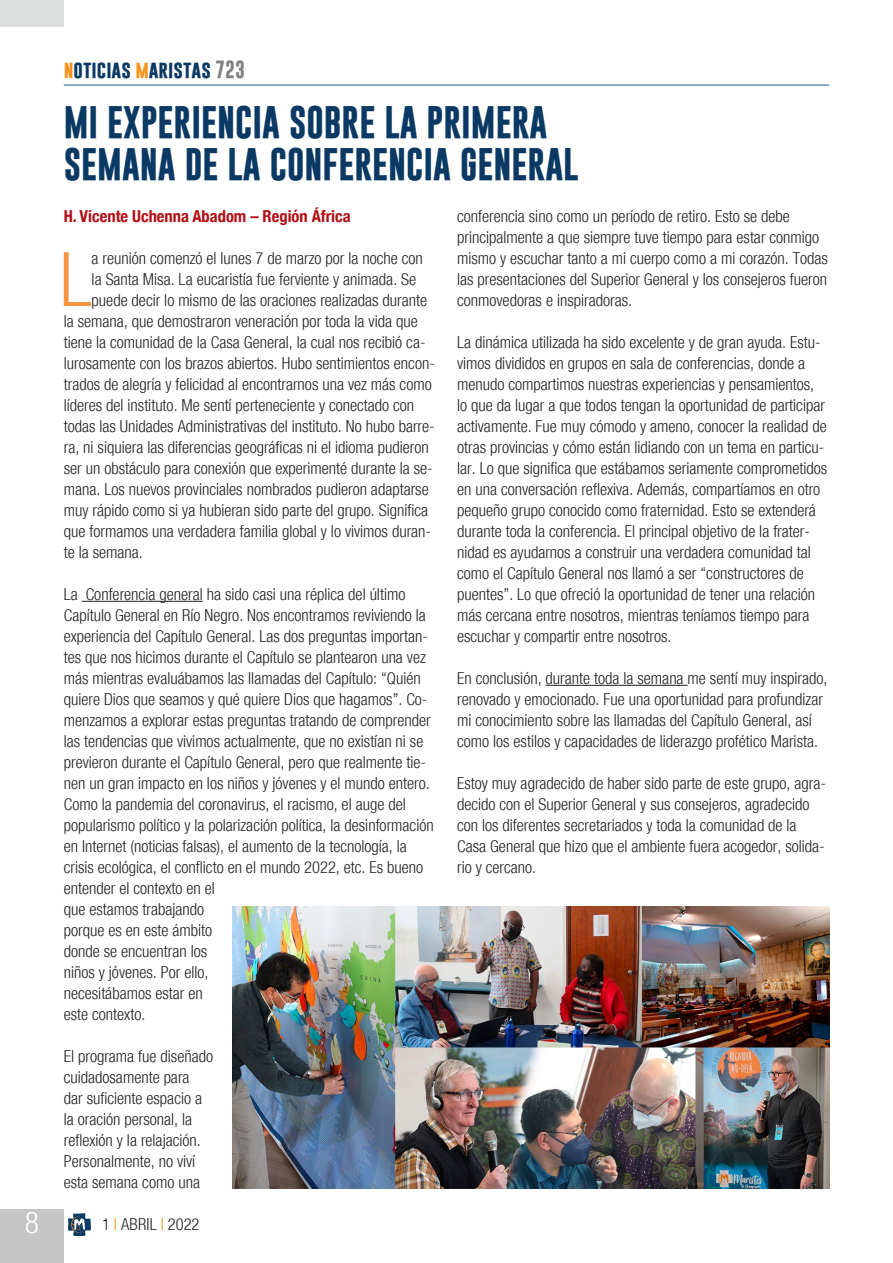
<style>
.page{position:relative;width:893px;height:1263px;background:#fff}
.page>*{position:absolute;margin:0;border:0;box-sizing:border-box;transform-origin:0 0}
.Normal__Web{font:300 condensed 75.3px "Helvetica Neue";color:#f79641}
.Titolo{font:700 33px "Gobold";color:#0a3963}
.t1{font:300 condensed 30px "Helvetica Neue";color:#fff}
.t2{font:700 18px "Gobold";color:#0a3963}
.Normal__Web-2{font:300 condensed 16.5px/21px "Helvetica Neue";color:#231f20}
.Heading_3{font:700 condensed 16.5px "Helvetica Neue";color:#b30e15}
.s1{color:#f7931d}
.s2{color:#808285}
</style>
<div class="page">
<div style="left:0;top:1209px;width:64px;height:54px;background:#c4c5c4"></div>
<hr style="left:64px;top:85px;width:765px;height:1px;background:#175d9e">
<svg style="left:68px;top:1213px;width:23px;height:23px"></svg>
<div style="left:0;top:0;width:64px;height:27px;background:#dddede"></div>
<hr style="left:82px;top:601px;width:121px;height:1px;background:#231f20">
<hr style="left:546px;top:685px;width:142px;height:1px;background:#231f20">
<img style="left:232px;top:906px;width:597px;height:282px">
<h3 class="t1" style="left:25px;top:1205px;width:16px">8</h3>
<p class="t2" style="left:64px;top:57px;width:183px"><span class="s1">n</span>oticias <span class="s1">m</span>aristas <span class="s2">723</span></p>
<p class="Titolo" style="left:64px;top:101px;width:485px">MI EXPERIENCIA SOBRE LA PRIMERA</p>
<p class="Titolo" style="left:64px;top:143px;width:516px">SEMANA DE LA CONFERENCIA GENERAL</p>
<p class="Heading_3" style="left:64px;top:202px;width:289px">H. Vicente Uchenna Abadom – Región África</p>
<p class="Normal__Web" style="left:60px;top:236px;width:34px">L</p>
<p class="Normal__Web-2" style="left:92px;top:248px;width:333px">a reunión comenzó el lunes 7 de marzo por la noche con</p>
<p class="Normal__Web-2" style="left:457px;top:206px;width:372px">conferencia sino como un período de retiro. Esto se debe principalmente a que siempre tuve tiempo para estar conmigo mismo y escuchar tanto a mi cuerpo como a mi corazón. Todas las presentaciones del Superior General y los consejeros fueron conmovedoras e inspiradoras.</p>
<p class="Normal__Web-2" style="left:457px;top:332px;width:372px">La dinámica utilizada ha sido excelente y de gran ayuda. Estu&shy;vimos divididos en grupos en sala de conferencias, donde a menudo compartimos nuestras experiencias y pensamientos, lo que da lugar a que todos tengan la oportunidad de participar activamente. Fue muy cómodo y ameno, conocer la realidad de otras provincias y cómo están lidiando con un tema en particu&shy;lar. Lo que significa que estábamos seriamente comprometidos en una conversación reflexiva. Además, compartíamos en otro pequeño grupo conocido como fraternidad. Esto se extenderá durante toda la conferencia. El principal objetivo de la frater&shy;nidad es ayudarnos a construir una verdadera comunidad tal como el Capítulo General nos llamó a ser “constructores de puentes”. Lo que ofreció la oportunidad de tener una relación más cercana entre nosotros, mientras teníamos tiempo para escuchar y compartir entre nosotros.</p>
<p class="Normal__Web-2" style="left:457px;top:668px;width:372px">En conclusión, durante toda la semana me sentí muy inspirado, renovado y emocionado. Fue una oportunidad para profundizar mi conocimiento sobre las llamadas del Capítulo General, así como los estilos y capacidades de liderazgo profético Marista.</p>
<p class="Normal__Web-2" style="left:457px;top:773px;width:370px">Estoy muy agradecido de haber sido parte de este grupo, agra&shy;decido con el Superior General y sus consejeros, agradecido con los diferentes secretariados y toda la comunidad de la Casa General que hizo que el ambiente fuera acogedor, solida&shy;rio y cercano.</p>
<p class="Normal__Web-2" style="left:92px;top:269px;width:326px">la Santa Misa. La eucaristía fue ferviente y animada. Se</p>
<p class="Normal__Web-2" style="left:92px;top:290px;width:337px">puede decir lo mismo de las oraciones realizadas durante</p>
<p class="Normal__Web-2" style="left:64px;top:311px;width:355px">la semana, que demostraron veneración por toda la vida que</p>
<p class="Normal__Web-2" style="left:64px;top:332px;width:363px">tiene la comunidad de la Casa General, la cual nos recibió ca-</p>
<p class="Normal__Web-2" style="left:64px;top:353px;width:373px">lurosamente con los brazos abiertos. Hubo sentimientos encon-</p>
<p class="Normal__Web-2" style="left:64px;top:374px;width:369px">trados de alegría y felicidad al encontrarnos una vez más como</p>
<p class="Normal__Web-2" style="left:64px;top:395px;width:352px">líderes del instituto. Me sentí perteneciente y conectado con</p>
<p class="Normal__Web-2" style="left:64px;top:416px;width:372px">todas las Unidades Administrativas del instituto. No hubo barre-</p>
<p class="Normal__Web-2" style="left:64px;top:437px;width:367px">ra, ni siquiera las diferencias geográficas ni el idioma pudieron</p>
<p class="Normal__Web-2" style="left:64px;top:458px;width:370px">ser un obstáculo para conexión que experimenté durante la se-</p>
<p class="Normal__Web-2" style="left:64px;top:479px;width:366px">mana. Los nuevos provinciales nombrados pudieron adaptarse</p>
<p class="Normal__Web-2" style="left:64px;top:500px;width:366px">muy rápido como si ya hubieran sido parte del grupo. Significa</p>
<p class="Normal__Web-2" style="left:64px;top:521px;width:369px">que formamos una verdadera familia global y lo vivimos duran-</p>
<p class="Normal__Web-2" style="left:64px;top:542px;width:81px">te la semana.</p>
<p class="Normal__Web-2" style="left:64px;top:584px;width:371px">La Conferencia general ha sido casi una réplica del último Capítulo General en Río Negro. Nos encontramos reviviendo la experiencia del Capítulo General. Las dos preguntas importan&shy;tes que nos hicimos durante el Capítulo se plantearon una vez más mientras evaluábamos las llamadas del Capítulo: “Quién quiere Dios que seamos y qué quiere Dios que hagamos”. Co&shy;menzamos a explorar estas preguntas tratando de comprender las tendencias que vivimos actualmente, que no existían ni se previeron durante el Capítulo General, pero que realmente tie&shy;nen un gran impacto en los niños y jóvenes y el mundo entero.<br>Como la pandemia del coronavirus, el racismo, el auge del popularismo político y la polarización política, la desinformación en Internet (noticias falsas), el aumento de la tecnología, la crisis ecológica, el conflicto en el mundo 2022, etc. Es bueno entender el contexto en el<br>que estamos trabajando<br>porque es en este ámbito<br>donde se encuentran los<br>niños y jóvenes. Por ello,<br>necesitábamos estar en<br>este contexto.</p>
<p class="Normal__Web-2" style="left:64px;top:1046px;width:151px">El programa fue diseñado cuidadosamente para<br>dar suficiente espacio a la oración personal, la reflexión y la relajación.<br>Personalmente, no viví esta semana como una</p>
<p class="Normal__Web-2" style="left:102px;top:1214px;width:99px">1 <span class="s1">I</span> ABRIL <span class="s1">I</span> 2022</p>
</div>
